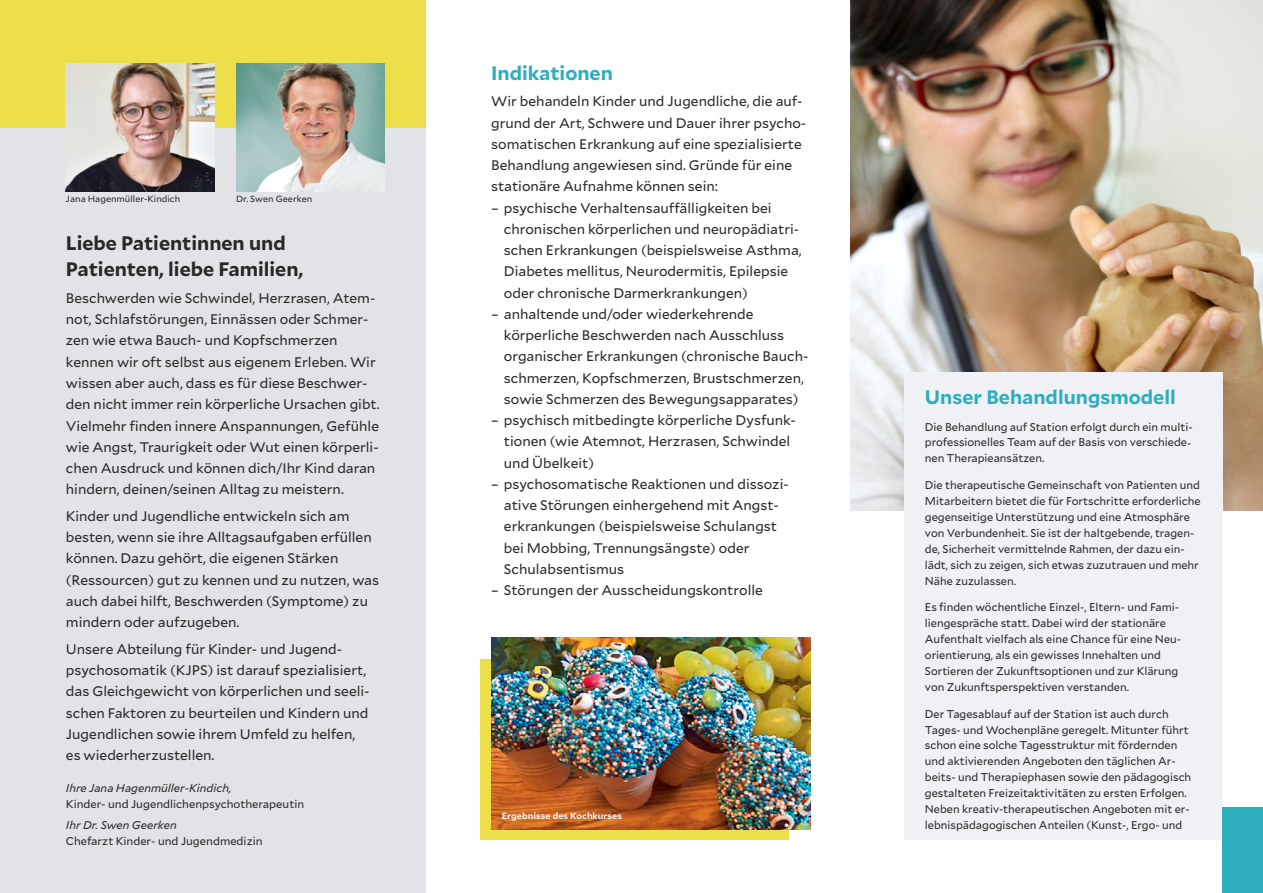
<style>
.page{position:relative;width:1263px;height:893px;background:#fff}
.page>*{position:absolute;margin:0;border:0;box-sizing:border-box;transform-origin:0 0}
.t1{font:700 19.5px/26.5px "Mallory";color:#282828}
.t2{font:700 19.5px "Mallory";color:#2daebd}
.t3{font:13.8px/21.3px "Mallory";color:#282828}
.t4{font:11.25px/15.9px "Mallory";color:#282828}
.t5{font:italic 11.25px "Mallory";color:#282828}
.t6{font:9px "Mallory";letter-spacing:.005em;color:#282828}
.t7{font:700 9px "Mallory";letter-spacing:.005em;color:#eff1f5}
</style>
<div class="page">
<div style="left:0;top:0;width:425px;height:893px;background:#e1e3e7"></div>
<div style="left:480px;top:659px;width:309px;height:181px;background:#eddf49"></div>
<div style="left:0;top:0;width:425px;height:128px;background:#eddf49"></div>
<img style="left:66px;top:64px;width:149px;height:127px">
<img style="left:236px;top:64px;width:149px;height:127px">
<img style="left:491px;top:638px;width:319px;height:191px">
<img style="left:850px;top:0;width:413px;height:510px">
<div style="left:904px;top:372px;width:318px;height:468px;background:#eff1f5"></div>
<div style="left:1222px;top:808px;width:41px;height:85px;background:#2daebd"></div>
<p class="t6" style="left:66px;top:192px;width:116px">Jana Hagenmüller-Kindich</p>
<p class="t6" style="left:236px;top:192px;width:78px">Dr. Swen Geerken</p>
<h1 class="t1" style="left:66px;top:228px;width:239px">Liebe Patientinnen und<br>Patienten, liebe Familien,</h1>
<p class="t3" style="left:66px;top:287px;width:315px">Beschwerden wie Schwindel, Herzrasen, Atem&shy;not, Schlafstörungen, Einnässen oder Schmer&shy;zen wie etwa Bauch- und Kopfschmerzen kennen wir oft selbst aus eigenem Erleben. Wir wissen aber auch, dass es für diese Beschwer&shy;den nicht immer rein körperliche Ursachen gibt.<br>Vielmehr finden innere Anspannungen, Gefühle wie Angst, Traurigkeit oder Wut einen körperli&shy;chen Ausdruck und können dich/Ihr Kind daran hindern, deinen/seinen Alltag zu meistern.</p>
<p class="t3" style="left:66px;top:505px;width:315px">Kinder und Jugendliche entwickeln sich am besten, wenn sie ihre Alltagsaufgaben erfüllen können. Dazu gehört, die eigenen Stärken (Ressourcen) gut zu kennen und zu nutzen, was auch dabei hilft, Beschwerden (Symptome) zu mindern oder aufzugeben.</p>
<p class="t3" style="left:66px;top:637px;width:305px">Unsere Abteilung für Kinder- und Jugend&shy;psychosomatik (KJPS) ist darauf spezialisiert, das Gleichgewicht von körperlichen und seeli&shy;schen Faktoren zu beurteilen und Kindern und Jugendlichen sowie ihrem Umfeld zu helfen, es wiederherzustellen.</p>
<p class="t5" style="left:66px;top:780px;width:167px">Ihre Jana Hagenmüller-Kindich,</p>
<p class="t4" style="left:66px;top:795px;width:240px">Kinder- und Jugendlichenpsychotherapeutin</p>
<p class="t5" style="left:66px;top:817px;width:112px">Ihr Dr. Swen Geerken</p>
<p class="t4" style="left:66px;top:833px;width:198px">Chefarzt Kinder- und Jugendmedizin</p>
<h1 class="t2" style="left:491px;top:58px;width:123px">Indikationen</h1>
<p class="t3" style="left:491px;top:90px;width:317px">Wir behandeln Kinder und Jugendliche, die auf&shy;grund der Art, Schwere und Dauer ihrer psycho&shy;somatischen Erkrankung auf eine spezialisierte Behandlung angewiesen sind. Gründe für eine stationäre Aufnahme können sein:</p>
<p class="t3" style="left:504px;top:196px;width:299px;text-indent:-13px">– psychische Verhaltensauffälligkeiten bei chronischen körperlichen und neuropädiatri&shy;schen Erkrankungen (beispielsweise Asthma, Diabetes mellitus, Neurodermitis, Epilepsie oder chronische Darmerkrankungen)</p>
<p class="t3" style="left:504px;top:303px;width:306px;text-indent:-13px">– anhaltende und/oder wiederkehrende körperliche Beschwerden nach Ausschluss organischer Erkrankungen (chronische Bauch&shy;schmerzen, Kopfschmerzen, Brustschmerzen, sowie Schmerzen des Bewegungsapparates)</p>
<p class="t3" style="left:504px;top:409px;width:292px;text-indent:-13px">– psychisch mitbedingte körperliche Dysfunk&shy;tionen (wie Atemnot, Herzrasen, Schwindel und Übelkeit)</p>
<p class="t3" style="left:504px;top:473px;width:286px;text-indent:-13px">– psychosomatische Reaktionen und dissozi&shy;ative Störungen einhergehend mit Angst&shy;erkrankungen (beispielsweise Schulangst bei Mobbing, Trennungsängste) oder Schulabsentismus</p>
<p class="t3" style="left:491px;top:579px;width:273px">– Störungen der Ausscheidungskontrolle</p>
<p class="t7" style="left:502px;top:809px;width:122px">Ergebnisse des Kochkurses</p>
<h1 class="t2" style="left:925px;top:382px;width:252px">Unser Behandlungsmodell</h1>
<p class="t4" style="left:925px;top:418px;width:268px;text-align:justify">Die Behandlung auf Station erfolgt durch ein multi&shy;professionelles Team auf der Basis von verschiede&shy;nen Therapieansätzen.</p>
<p class="t4" style="left:925px;top:476px;width:277px">Die therapeutische Gemeinschaft von Patienten und Mitarbeitern bietet die für Fortschritte erforderliche gegenseitige Unterstützung und eine Atmosphäre von Verbundenheit. Sie ist der haltgebende, tragen&shy;de, Sicherheit vermittelnde Rahmen, der dazu ein&shy;lädt, sich zu zeigen, sich etwas zuzutrauen und mehr Nähe zuzulassen.</p>
<p class="t4" style="left:925px;top:599px;width:256px">Es finden wöchentliche Einzel-, Eltern- und Fami&shy;liengespräche statt. Dabei wird der stationäre Aufenthalt vielfach als eine Chance für eine Neu&shy;orientierung, als ein gewisses Innehalten und Sortieren der Zukunftsoptionen und zur Klärung von Zukunftsperspektiven verstanden.</p>
<p class="t4" style="left:925px;top:705px;width:268px">Der Tagesablauf auf der Station ist auch durch Tages- und Wochenpläne geregelt. Mitunter führt schon eine solche Tagesstruktur mit fördernden und aktivierenden Angeboten den täglichen Ar&shy;beits- und Therapiephasen sowie den pädagogisch gestalteten Freizeitaktivitäten zu ersten Erfolgen.<br>Neben kreativ-therapeutischen Angeboten mit er&shy;lebnispädagogischen Anteilen (Kunst-, Ergo- und</p>
</div>
